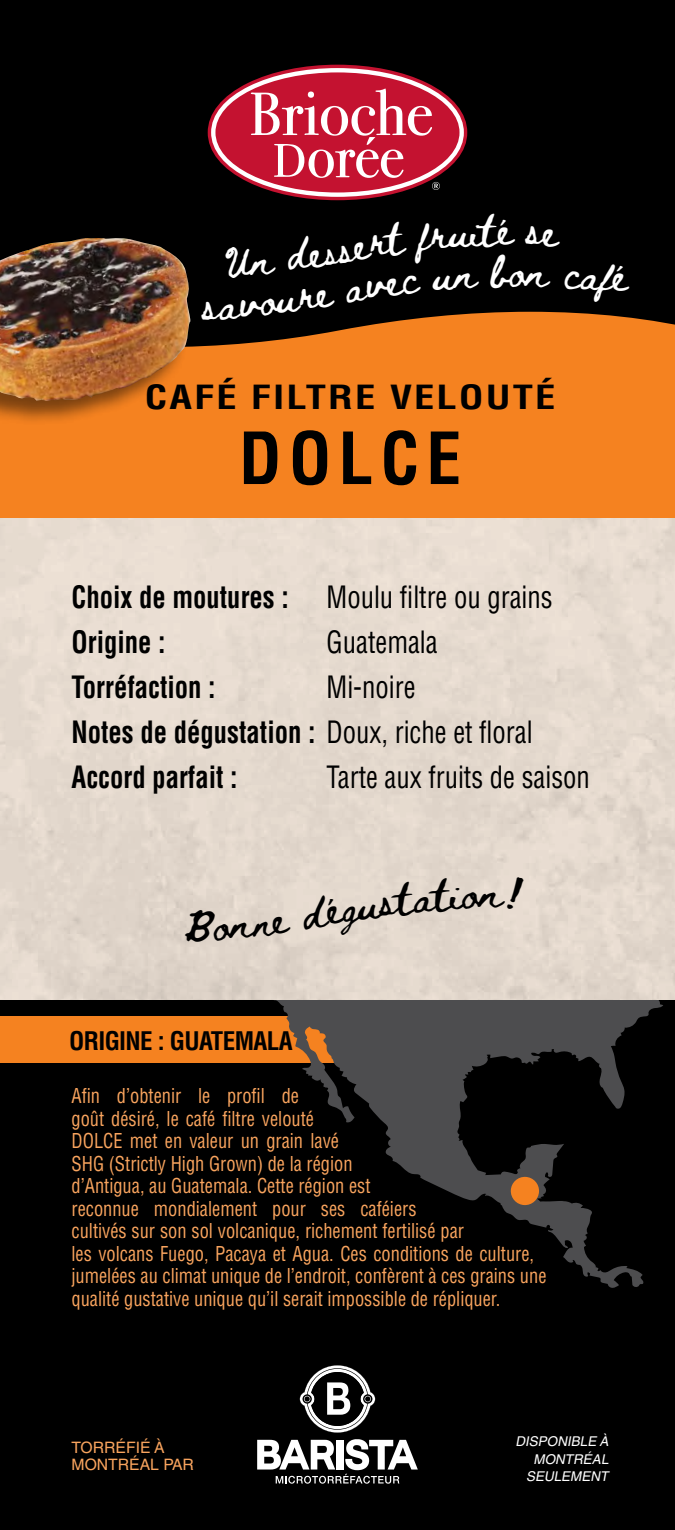
<style>
.page{position:relative;width:675px;height:1530px;background:#fff}
.page>*{position:absolute;margin:0;border:0;box-sizing:border-box;transform-origin:0 0}
.t1{font:700 condensed 70px "Helvetica LT Std";letter-spacing:.1em;color:#000}
.t2{font:700 condensed 32.5px "Helvetica LT Std";letter-spacing:.05em;color:#000;scale:1.25 1}
.t3{font:700 condensed 30px/45px "Helvetica LT Std";color:#000;scale:.89 1}
.t4{font:condensed 30px "Helvetica LT Std";color:#000;scale:.89 1}
.t5{font:30px "Beth Ellen";color:#fff;scale:1.05 1}
.t6{font:30px "Beth Ellen";color:#000;scale:1.1 1}
.t7{font:700 condensed 25px "Helvetica LT Std";letter-spacing:-.025em;color:#000}
.t8{font:condensed 20px/22.5px "Helvetica LT Std";color:#f9a45e;scale:.92 1}
.t9{font:15.75px/17.5px "Helvetica LT Std";color:#f9a45e}
.t10{font:italic 13.5px/17.5px "Helvetica LT Std";color:#fff;text-align:right}
.s1{font-weight:400}
</style>
<div class="page">
<div style="left:0;top:517px;width:675px;height:484px;background:#e5dace"></div>
<div style="left:0;top:1001px;width:675px;height:529px;background:#000"></div>
<div style="left:0;top:297px;width:675px;height:220px;background:#f58220"></div>
<svg style="left:0;top:0;width:675px;height:347px;background:#120902"></svg>
<svg style="left:257px;top:1439px;width:161px;height:45px"></svg>
<svg style="left:300px;top:1365px;width:75px;height:68px"></svg>
<div style="left:0;top:1017px;width:416px;height:46px;background:#f58220"></div>
<svg style="left:266px;top:1001px;width:397px;height:287px"></svg>
<div style="left:510px;top:1177px;width:29px;height:28px;background:#f58220;border-radius:50%"></div>
<div style="left:0;top:238px;width:190px;height:189px;background:#000;opacity:.5"></div>
<img style="left:0;top:238px;width:192px;height:163px">
<svg style="left:208px;top:65px;width:259px;height:135px;background:#a6394b"></svg>
<svg style="left:525px;top:226px;width:35px;height:21px"></svg>
<div style="left:201px;top:213px;width:314px;height:107px;background:#000"></div>
<svg style="left:524px;top:272px;width:27px;height:15px"></svg>
<div style="left:564px;top:263px;width:68px;height:41px;background:#000"></div>
<div style="left:184px;top:909px;width:107px;height:33px;background:#dfd4c9"></div>
<div style="left:299px;top:877px;width:206px;height:59px;background:#e3d8cd"></div>
<p class="t5" style="left:510px;top:258px;width:18px">o</p>
<p class="t2" style="left:145px;top:377px;width:330px">CAFÉ FILTRE VELOUTÉ</p>
<p class="t1" style="left:239px;top:415px;width:224px">DOLCE</p>
<p class="t3" style="left:72px;top:574px;width:246px">Choix de moutures :</p>
<p class="t4" style="left:327px;top:578px;width:256px">Moulu filtre ou grains</p>
<p class="t3" style="left:72px;top:619px;width:107px">Origine :</p>
<p class="t4" style="left:327px;top:623px;width:126px">Guatemala</p>
<p class="t3" style="left:72px;top:664px;width:163px">Torréfaction :</p>
<p class="t3" style="left:72px;top:664px;width:520px;text-indent:255px"><span class="s1">Mi-noire<br></span>Notes de dégustation : <span class="s1">Doux, riche et floral<br></span>Accord parfait :</p>
<p class="t4" style="left:327px;top:758px;width:297px">Tarte aux fruits de saison</p>
<p class="t7" style="left:69px;top:1026px;width:225px">ORIGINE : GUATEMALA</p>
<p class="t6" style="left:503px;top:878px;width:22px">!</p>
<p class="t8" style="left:72px;top:1085px;width:518px">Afin d’obtenir le profil de<br>goût désiré, le café filtre velouté<br>DOLCE met en valeur un grain lavé<br>SHG (Strictly High Grown) de la région<br>d’Antigua, au Guatemala. Cette région est<br>reconnue mondialement pour ses caféiers<br>cultivés sur son sol volcanique, richement fertilisé par<br>les volcans Fuego, Pacaya et Agua. Ces conditions de culture, jumelées au climat unique de l’endroit, confèrent à ces grains une qualité gustative unique qu’il serait impossible de répliquer.</p>
<p class="t9" style="left:72px;top:1439px;width:124px">TORRÉFIÉ À<br>MONTRÉAL PAR</p>
<p class="t10" style="left:515px;top:1433px;width:97px">DISPONIBLE À<br>MONTRÉAL<br>SEULEMENT</p>
</div>
